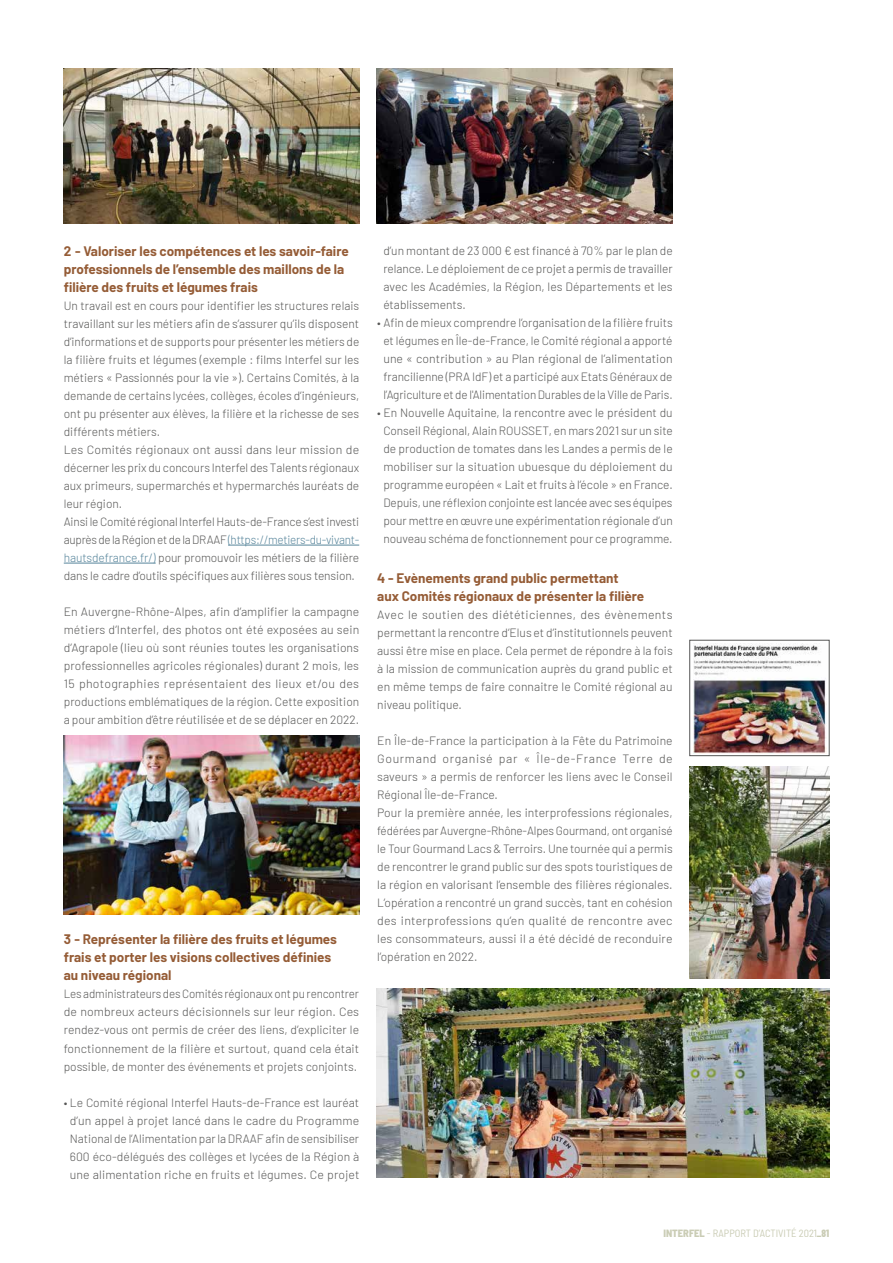
<style>
.page{position:relative;width:893px;height:1263px;background:#fff}
.page>*{position:absolute;margin:0;border:0;box-sizing:border-box;transform-origin:0 0}
.t1{font:700 13.5px/18px "Barlow";color:#955c36}
.t2{font:300 12px/18px "Barlow";color:#575756;text-align:justify}
.t3{font:semi-condensed 10.5px "Barlow";color:#caccb5}
.s1{color:#57859b}
.s2{font-weight:800}
.s3{font-family:"Barlow Condensed";font-weight:800;font-stretch:normal}
</style>
<div class="page">
<hr style="left:228px;top:545px;width:131px;height:1px;background:#57859b">
<hr style="left:64px;top:563px;width:92px;height:1px;background:#57859b">
<img style="left:64px;top:735px;width:296px;height:179px">
<img style="left:64px;top:68px;width:295px;height:156px">
<img style="left:377px;top:68px;width:295px;height:156px">
<img style="left:694px;top:643px;width:132px;height:110px">
<div style="left:689px;top:640px;width:140px;height:116px;border:1px solid #575756"></div>
<img style="left:690px;top:767px;width:139px;height:212px">
<img style="left:377px;top:988px;width:452px;height:190px">
<p class="t1" style="left:64px;top:241px;width:286px">2 - Valoriser les compétences et les savoir-faire professionnels de l’ensemble des maillons de la filière des fruits et légumes frais</p>
<p class="t2" style="left:64px;top:296px;width:297px;text-align:left">Un travail est en cours pour identifier les structures relais travaillant sur les métiers afin de s’assurer qu’ils disposent d’informations et de supports pour présenter les métiers de la filière fruits et légumes (exemple : films Interfel sur les métiers « Passionnés pour la vie »). Certains Comités, à la demande de certains lycées, collèges, écoles d’ingénieurs, ont pu présenter aux élèves, la filière et la richesse de ses différents métiers.<br>Les Comités régionaux ont aussi dans leur mission de décerner les prix du concours Interfel des Talents régionaux aux primeurs, supermarchés et hypermarchés lauréats de leur région.<br>Ainsi le Comité régional Interfel Hauts-de-France s’est investi auprès de la Région et de la DRAAF <span class="s1">(https://metiers-du-vivant&shy;hautsdefrance.fr/)</span> pour promouvoir les métiers de la filière dans le cadre d’outils spécifiques aux filières sous tension.</p>
<p class="t2" style="left:64px;top:602px;width:297px">En Auvergne-Rhône-Alpes, afin d’amplifier la campagne métiers d’Interfel, des photos ont été exposées au sein d’Agrapole (lieu où sont réunies toutes les organisations professionnelles agricoles régionales) durant 2 mois, les 15 photographies représentaient des lieux et/ou des productions emblématiques de la région. Cette exposition a pour ambition d’être réutilisée et de se déplacer en 2022.</p>
<p class="t1" style="left:64px;top:929px;width:275px">3 - Représenter la filière des fruits et légumes frais et porter les visions collectives définies au niveau régional</p>
<p class="t2" style="left:64px;top:984px;width:297px">Les administrateurs des Comités régionaux ont pu rencontrer de nombreux acteurs décisionnels sur leur région. Ces rendez-vous ont permis de créer des liens, d’expliciter le fonctionnement de la filière et surtout, quand cela était possible, de monter des événements et projets conjoints.</p>
<p class="t2" style="left:64px;top:1092px;width:297px;text-align:center">• Le Comité régional Interfel Hauts-de-France est lauréat d’un appel à projet lancé dans le cadre du Programme National de l’Alimentation par la DRAAF afin de sensibiliser 600 éco-délégués des collèges et lycées de la Région à une alimentation riche en fruits et légumes. Ce projet</p>
<p class="t2" style="left:383px;top:240px;width:291px">d’un montant de 23 000 € est financé à 70% par le plan de relance. Le déploiement de ce projet a permis de travailler avec les Académies, la Région, les Départements et les établissements.</p>
<p class="t2" style="left:377px;top:312px;width:297px;text-align:center">• Afin de mieux comprendre l’organisation de la filière fruits et légumes en Île-de-France, le Comité régional a apporté une « contribution » au Plan régional de l’alimentation francilienne (PRA IdF) et a participé aux Etats Généraux de l’Agriculture et de l'Alimentation Durables de la Ville de Paris.</p>
<p class="t2" style="left:377px;top:402px;width:297px;text-align:center">• En Nouvelle Aquitaine, la rencontre avec le président du Conseil Régional, Alain ROUSSET, en mars 2021 sur un site de production de tomates dans les Landes a permis de le mobiliser sur la situation ubuesque du déploiement du programme européen « Lait et fruits à l’école » en France.<br>Depuis, une réflexion conjointe est lancée avec ses équipes pour mettre en œuvre une expérimentation régionale d’un nouveau schéma de fonctionnement pour ce programme.</p>
<p class="t1" style="left:377px;top:568px;width:268px">4 - Evènements grand public permettant<br>aux Comités régionaux de présenter la filière</p>
<p class="t2" style="left:377px;top:605px;width:297px">Avec le soutien des diététiciennes, des évènements permettant la rencontre d’Elus et d’institutionnels peuvent aussi être mise en place. Cela permet de répondre à la fois à la mission de communication auprès du grand public et en même temps de faire connaitre le Comité régional au niveau politique.</p>
<p class="t2" style="left:377px;top:731px;width:297px;text-align:left">En Île-de-France la participation à la Fête du Patrimoine Gourmand organisé par « Île-de-France Terre de saveurs » a permis de renforcer les liens avec le Conseil Régional Île-de-France.<br>Pour la première année, les interprofessions régionales, fédérées par Auvergne-Rhône-Alpes Gourmand, ont organisé le Tour Gourmand Lacs &amp; Terroirs. Une tournée qui a permis de rencontrer le grand public sur des spots touristiques de la région en valorisant l’ensemble des filières régionales.<br>L’opération a rencontré un grand succès, tant en cohésion des interprofessions qu’en qualité de rencontre avec les consommateurs, aussi il a été décidé de reconduire l’opération en 2022.</p>
<p class="t3" style="left:663px;top:1225px;width:167px"><span class="s2">INTERFEL</span> - RAPPORT D’ACTIVITÉ 2021<span class="s3">_81</span></p>
</div>
